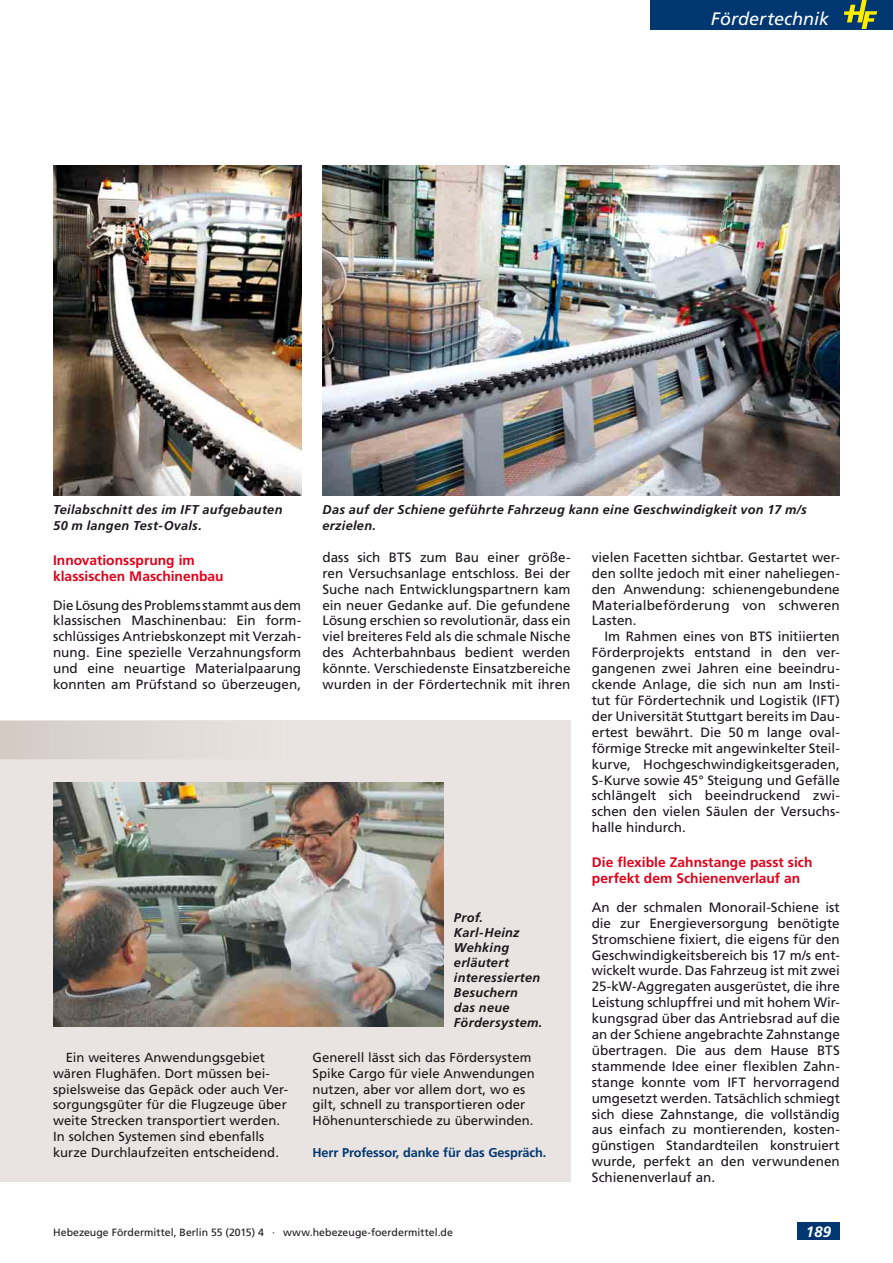
<style>
.page{position:relative;width:893px;height:1263px;background:#fff}
.page>*{position:absolute;margin:0;border:0;box-sizing:border-box;transform-origin:0 0}
.t1{font:italic 18px "Frutiger LT Std";letter-spacing:.005em;color:#fff}
.t2{font:italic 700 15px "Frutiger LT Std";color:#fff}
.t3{font:700 13.8px/15.9px "Frutiger LT Std";color:#e2001a}
.t4{font:13.5px/15.9px "Frutiger LT Std";letter-spacing:.005em;color:#1a171c;text-align:justify}
.t5{font:13.2px/15.8px "Frutiger LT Std";letter-spacing:.005em;color:#1a171c}
.t6{font:italic 700 12.75px/15px "Frutiger LT Std";letter-spacing:.02em;color:#1a171c}
.t7{font:700 12.75px "Frutiger LT Std";letter-spacing:-.01em;color:#003771}
.t8{font:10.5px "Frutiger LT Std";letter-spacing:.005em;color:#1a171c}
</style>
<div class="page">
<div style="left:651px;top:0;width:242px;height:30px;background:#003771"></div>
<svg style="left:844px;top:0;width:33px;height:29px"></svg>
<div style="left:797px;top:1223px;width:43px;height:17px;background:#003771"></div>
<img style="left:53px;top:166px;width:248px;height:330px">
<img style="left:322px;top:166px;width:518px;height:329px">
<div style="left:0;top:721px;width:570px;height:461px;background:#e9e4e1"></div>
<div style="left:0;top:721px;width:570px;height:38px;background:linear-gradient(to right,#dad1cc,#eeeae8)"></div>
<img style="left:53px;top:782px;width:390px;height:245px">
<h1 class="t1" style="left:711px;top:12px;width:120px">Fördertechnik</h1>
<p class="t6" style="left:53px;top:503px;width:231px;line-height:15.9px">Teilabschnitt des im IFT aufgebauten<br>50 m langen Test-Ovals.</p>
<p class="t6" style="left:322px;top:503px;width:486px;line-height:15.9px">Das auf der Schiene geführte Fahrzeug kann eine Geschwindigkeit von 17 m/s erzielen.</p>
<p class="t4" style="left:322px;top:550px;width:250px">dass sich BTS zum Bau einer größe&shy;ren Versuchsanlage entschloss. Bei der Suche nach Entwicklungspartnern kam ein neuer Gedanke auf. Die gefundene Lösung erschien so revolutionär, dass ein viel breiteres Feld als die schmale Nische des Achterbahnbaus bedient werden könnte. Verschiedenste Einsatzbereiche wurden in der Fördertechnik mit ihren</p>
<p class="t4" style="left:592px;top:550px;width:250px">vielen Facetten sichtbar. Gestartet wer&shy;den sollte jedoch mit einer naheliegen&shy;den Anwendung: schienengebundene Materialbeförderung von schweren Lasten .</p>
<p class="t3" style="left:53px;top:553px;width:172px">Innovationssprung im klassischen Maschinenbau</p>
<p class="t4" style="left:53px;top:598px;width:250px">Die Lösung des Problems stammt aus dem klassischen Maschinenbau: Ein form&shy;schlüssiges Antriebskonzept mit Verzah&shy;nung. Eine spezielle Verzahnungs form und eine neuartige Material paarung konnten am Prüfstand so überzeugen,</p>
<p class="t4" style="left:592px;top:630px;width:250px;text-indent:13px">Im Rahmen eines von BTS initiierten Förderprojekts entstand in den ver&shy;gangenen zwei Jahren eine beeindru&shy;ckende Anlage, die sich nun am Insti&shy;tut für Fördertechnik und Logistik (IFT) der Universität Stuttgart bereits im Dau&shy;ertest bewährt. Die 50 m lange oval&shy;förmige Strecke mit angewinkelter Steil&shy;kurve, Hochgeschwindigkeitsgeraden, S-Kurve sowie 45° Steigung und Gefälle schlängelt sich beeindruckend zwi&shy;schen den vielen Säulen der Versuchs&shy;halle hindurch.</p>
<p class="t3" style="left:592px;top:855px;width:222px">Die flexib le Zahnstange passt sich perfekt dem Schienen verlauf an</p>
<p class="t4" style="left:592px;top:900px;width:250px">An der schmalen Monorail-Schiene ist die zur Energieversorgung benötigte Stromschiene fixiert, die eigens für den Geschwindigkeitsbereich bis 17 m/s ent&shy;wickelt wurde. Das Fahrzeug ist mit zwei 25-kW-Aggregaten ausgerüstet, die ihre Leistung schlupffrei und mit hohem Wir&shy;kungsgrad über das Antriebsrad auf die an der Schiene angebrachte Zahnstange übertragen. Die aus dem Hause BTS stammende Idee einer flexib len Zahn&shy;stange konnte vom IFT hervorragend umgesetzt werden. Tatsächlich schmiegt sich diese Zahnstange, die vollständig aus einfach zu montierenden, kosten&shy;günstigen Standardteilen konstruiert wurde, perfekt an den verwundenen Schienen verlauf an.</p>
<p class="t6" style="left:454px;top:911px;width:90px">Prof.<br>Karl-Heinz<br>Wehking erläutert interessierten<br>Besuchern das neue<br>Fördersystem.</p>
<p class="t5" style="left:53px;top:1051px;width:237px;text-indent:13px">Ein weiteres Anwendungsgebiet wären Flughäfen. Dort müssen bei&shy;spielsweise das Gepäck oder auch Ver&shy;sorgungsgüter für die Flugzeuge über weite Strecken transportiert werden.<br>In solchen Systemen sind ebenfalls kurze Durchlaufzeiten entscheidend.</p>
<p class="t5" style="left:312px;top:1051px;width:224px">Generell lässt sich das Fördersystem Spike Cargo für viele Anwendungen nutzen, aber vor allem dort, wo es gilt, schnell zu transportieren oder Höhenunterschiede zu überwinden.</p>
<p class="t7" style="left:312px;top:1147px;width:235px">Herr Professor, danke für das Gespräch.</p>
<p class="t8" style="left:53px;top:1228px;width:401px">Hebezeuge Fördermittel, Berlin 55 (2015) 4 · www.hebezeuge-foerdermittel.de</p>
<p class="t2" style="left:806px;top:1225px;width:27px">189</p>
</div>
